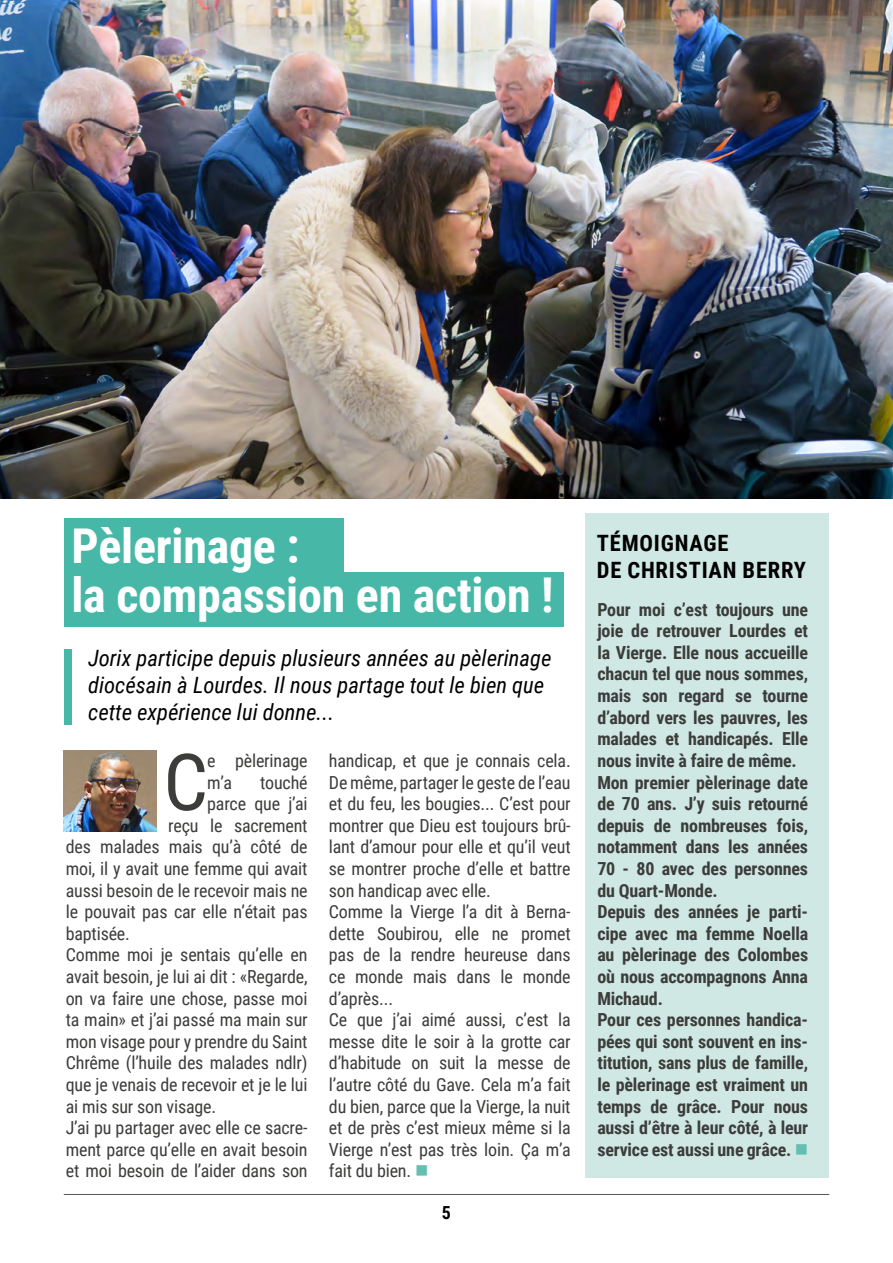
<style>
.page{position:relative;width:893px;height:1263px;background:#fff}
.page>*{position:absolute;margin:0;border:0;box-sizing:border-box;transform-origin:0 0}
.t1{font:78.75px "Roboto Condensed";color:#3c3c3b}
.t2{font:700 48px/49.5px "Roboto Condensed";letter-spacing:-.005em;color:#fff}
.t3{font:italic 22.5px/27px "Roboto Condensed";color:#000}
.t4{font:700 22.5px/27px "Roboto Condensed";letter-spacing:.035em;color:#000}
.t5{font:18px/21.6px "Roboto Condensed";letter-spacing:-.01em;color:#3c3c3b}
.t6{font:700 18px/21.6px "Roboto Condensed";letter-spacing:-.01em;color:#3c3c3b}
.t7{font:700 18px "Roboto Condensed";color:#000}
.s1{color:#64bfb0}
</style>
<div class="page">
<div style="left:585px;top:513px;width:244px;height:665px;background:#cfe8e3"></div>
<div style="left:64px;top:518px;width:280px;height:54px;background:#47b8a7"></div>
<div style="left:64px;top:572px;width:500px;height:54px;background:#47b8a7"></div>
<hr style="left:64px;top:1194px;width:765px;height:1px;background:#575756">
<img style="left:64px;top:750px;width:93px;height:81px">
<div style="left:64px;top:649px;width:7px;height:75px;background:#47b8a7"></div>
<img style="left:0;top:0;width:893px;height:498px">
<h2 class="t2" style="left:71px;top:519px;width:484px">Pèlerinage :<br>la compassion en action !</h2>
<p class="t3" style="left:88px;top:644px;width:465px">Jorix participe depuis plusieurs années au pèlerinage diocésain à Lourdes. Il nous partage tout le bien que cette expérience lui donne...</p>
<h1 class="t1" style="left:163px;top:727px;width:46px">C</h1>
<p class="t5" style="left:207px;top:749px;width:102px">e pèlerinage m’a</p>
<p class="t5" style="left:260px;top:771px;width:49px">touché</p>
<p class="t5" style="left:207px;top:792px;width:102px">parce que j’ai</p>
<p class="t5" style="left:168px;top:814px;width:141px">reçu le sacrement</p>
<p class="t5" style="left:66px;top:835px;width:243px">des malades mais qu’à côté de</p>
<p class="t5" style="left:66px;top:857px;width:243px">moi, il y avait une femme qui avait</p>
<p class="t5" style="left:66px;top:879px;width:243px">aussi besoin de le recevoir mais ne</p>
<p class="t5" style="left:66px;top:900px;width:243px">le pouvait pas car elle n’était pas</p>
<p class="t5" style="left:66px;top:922px;width:66px">baptisée.</p>
<p class="t5" style="left:66px;top:943px;width:243px">Comme moi je sentais qu’elle en</p>
<p class="t5" style="left:66px;top:965px;width:243px">avait besoin, je lui ai dit : «Regarde,</p>
<p class="t5" style="left:66px;top:987px;width:243px">on va faire une chose, passe moi</p>
<p class="t5" style="left:66px;top:1008px;width:243px">ta main» et j’ai passé ma main sur</p>
<p class="t5" style="left:66px;top:1030px;width:243px">mon visage pour y prendre du Saint</p>
<p class="t5" style="left:66px;top:1051px;width:243px">Chrême (l’huile des malades ndlr)</p>
<p class="t5" style="left:66px;top:1073px;width:243px">que je venais de recevoir et je le lui</p>
<p class="t5" style="left:66px;top:1095px;width:152px">ai mis sur son visage.</p>
<p class="t5" style="left:66px;top:1116px;width:243px">J’ai pu partager avec elle ce sacre-</p>
<p class="t5" style="left:66px;top:1138px;width:243px">ment parce qu’elle en avait besoin</p>
<p class="t5" style="left:66px;top:1159px;width:243px">et moi besoin de l’aider dans son</p>
<p class="t5" style="left:329px;top:749px;width:243px">handicap, et que je connais cela.<br>De même, partager le geste de l’eau et du feu, les bougies... C’est pour montrer que Dieu est toujours brû&shy;lant d’amour pour elle et qu’il veut se montrer proche d’elle et battre son handicap avec elle.<br>Comme la Vierge l’a dit à Berna&shy;dette Soubirou, elle ne promet pas de la rendre heureuse dans ce monde mais dans le monde d’après...<br>Ce que j’ai aimé aussi, c’est la messe dite le soir à la grotte car d’habitude on suit la messe de l’autre côté du Gave. Cela m’a fait du bien, parce que la Vierge, la nuit et de près c’est mieux même si la<br>Vierge n’est pas très loin. Ça m’a fait du bien. <span class="s1">■</span></p>
<p class="t7" style="left:442px;top:1199px;width:11px">5</p>
<p class="t4" style="left:597px;top:529px;width:211px">TÉMOIGNAGE<br>DE CHRISTIAN BERRY</p>
<p class="t6" style="left:597px;top:598px;width:212px">Pour moi c’est toujours une joie de retrouver Lourdes et la Vierge. Elle nous accueille chacun tel que nous sommes, mais son regard se tourne d’abord vers les pauvres, les malades et handicapés. Elle nous invite à faire de même.<br>Mon premier pèlerinage date de 70 ans. J’y suis retourné depuis de nombreuses fois, notamment dans les années<br>70 - 80 avec des personnes du Quart-Monde.<br>Depuis des années je parti&shy;cipe avec ma femme Noella au pèlerinage des Colombes où nous accompagnons Anna<br>Michaud.<br>Pour ces personnes handica&shy;pées qui sont souvent en ins&shy;titution, sans plus de famille, le pèlerinage est vraiment un temps de grâce. Pour nous aussi d’être à leur côté, à leur service est aussi une grâce. <span class="s1">■</span></p>
</div>
